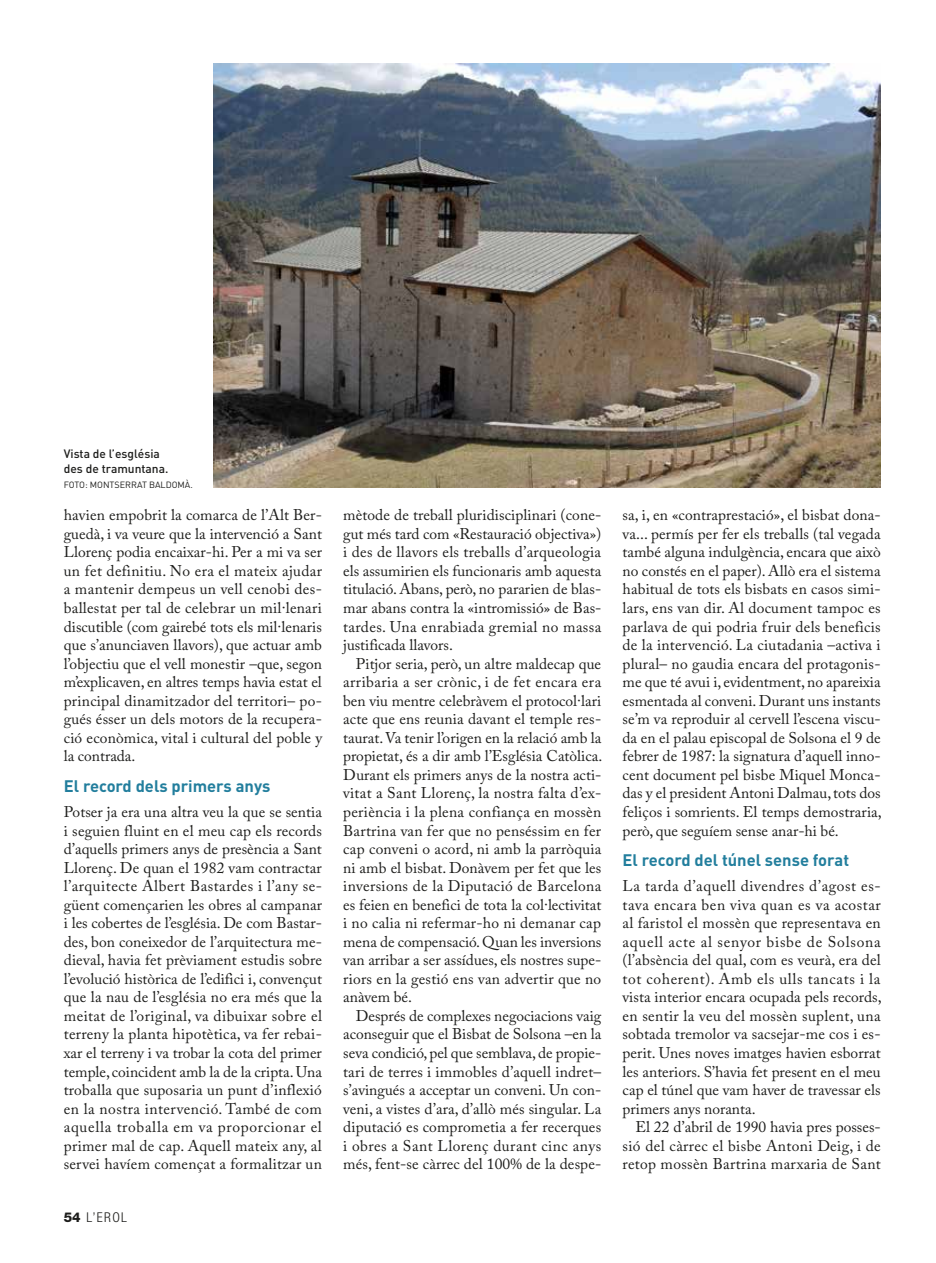
<style>
.page{position:relative;width:936px;height:1263px;background:#fff}
.page>*{position:absolute;margin:0;border:0;box-sizing:border-box;transform-origin:0 0}
.t1{font:700 16.5px "DIN";color:#227e9d}
.t2{font:15.45px/18.6px "Adobe Caslon Pro";letter-spacing:.005em;color:#1d1d1b;text-align:justify}
.t3{font:300 condensed 13.5px "Helvetica Neue LT Std";color:#1d1d1b}
.t4{font:500 12px/15px "DIN";color:#1d1d1b}
.t5{font:9px "DIN";color:#1d1d1b}
.s1{font-weight:800;font-stretch:normal}
</style>
<div class="page">
<img style="left:213px;top:64px;width:667px;height:424px">
<p class="t4" style="left:64px;top:446px;width:106px">Vista de l’església des de tramuntana.</p>
<p class="t5" style="left:64px;top:479px;width:130px">FOTO: MONTSERRAT BALDOMÀ.</p>
<p class="t2" style="left:64px;top:506px;width:260px">havien empobrit la comarca de l’Alt Ber&shy;guedà, i va veure que la intervenció a Sant Llorenç podia encaixar-hi. Per a mi va ser un fet definitiu. No era el mateix ajudar a mantenir dempeus un vell cenobi des&shy;ballestat per tal de celebrar un mil·lenari discutible (com gairebé tots els mil·lenaris que s’anunciaven llavors), que actuar amb l’objectiu que el vell monestir –que, segon m’explicaven, en altres temps havia estat el principal dinamitzador del territori– po&shy;gués ésser un dels motors de la recupera&shy;ció econòmica, vital i cultural del poble y la contrada.</p>
<p class="t1" style="left:64px;top:775px;width:208px">El record dels primers anys</p>
<p class="t2" style="left:64px;top:802px;width:260px">Potser ja era una altra veu la que se sentia i seguien fluint en el meu cap els records d’aquells primers anys de presència a Sant Llorenç. De quan el 1982 vam contractar l’arquitecte Albert Bastardes i l’any se&shy;güent començarien les obres al campanar i les cobertes de l’església. De com Bastar&shy;des, bon coneixedor de l’arquitectura me&shy;dieval, havia fet prèviament estudis sobre l’evolució històrica de l’edifici i, convençut que la nau de l’església no era més que la meitat de l’original, va dibuixar sobre el terreny la planta hipotètica, va fer rebai&shy;xar el terreny i va trobar la cota del primer temple, coincident amb la de la cripta. Una troballa que suposaria un punt d’inflexió en la nostra intervenció. També de com aquella troballa em va proporcionar el primer mal de cap. Aquell mateix any, al servei havíem començat a formalitzar un</p>
<p class="t3" style="left:64px;top:1209px;width:65px"><span class="s1">54</span> L’EROL</p>
<p class="t2" style="left:343px;top:506px;width:259px">mètode de treball pluridisciplinari (cone&shy;gut més tard com «Restauració objectiva») i des de llavors els treballs d’arqueologia els assumirien els funcionaris amb aquesta titulació. Abans, però, no pararien de blas&shy;mar abans contra la «intromissió» de Bas&shy;tardes. Una enrabiada gremial no massa justificada llavors.</p>
<p class="t2" style="left:343px;top:654px;width:261px;text-indent:13px">Pitjor seria, però, un altre maldecap que arribaria a ser crònic, i de fet encara era ben viu mentre celebràvem el protocol·lari acte que ens reunia davant el temple res&shy;taurat. Va tenir l’origen en la relació amb la propietat, és a dir amb l’Església Catòlica.<br>Durant els primers anys de la nostra acti&shy;vitat a Sant Llorenç, la nostra falta d’ex&shy;periència i la plena confiança en mossèn Bartrina van fer que no penséssim en fer cap conveni o acord, ni amb la parròquia ni amb el bisbat. Donàvem per fet que les inversions de la Diputació de Barcelona es feien en benefici de tota la col·lectivitat i no calia ni refermar-ho ni demanar cap mena de compensació. Quan les inversions van arribar a ser assídues, els nostres supe&shy;riors en la gestió ens van advertir que no anàvem bé.</p>
<p class="t2" style="left:343px;top:1006px;width:260px;text-indent:13px">Després de complexes negociacions vaig aconseguir que el Bisbat de Solsona –en la seva condició, pel que semblava, de propie&shy;tari de terres i immobles d’aquell indret– s’avingués a acceptar un conveni. Un con&shy;veni, a vistes d’ara, d’allò més singular. La diputació es comprometia a fer recerques i obres a Sant Llorenç durant cinc anys més, fent-se càrrec del 100% de la despe-</p>
<p class="t2" style="left:622px;top:506px;width:261px">sa, i, en «contraprestació», el bisbat dona&shy;va... permís per fer els treballs (tal vegada també alguna indulgència, encara que això no constés en el paper). Allò era el sistema habitual de tots els bisbats en casos simi&shy;lars, ens van dir. Al document tampoc es parlava de qui podria fruir dels beneficis de la intervenció. La ciutadania –activa i plural– no gaudia encara del protagonis&shy;me que té avui i, evidentment, no apareixia esmentada al conveni. Durant uns instants se’m va reproduir al cervell l’escena viscu&shy;da en el palau episcopal de Solsona el 9 de febrer de 1987: la signatura d’aquell inno&shy;cent document pel bisbe Miquel Monca&shy;das y el president Antoni Dalmau, tots dos feliços i somrients. El temps demostraria, però, que seguíem sense anar-hi bé.</p>
<p class="t1" style="left:622px;top:849px;width:228px">El record del túnel sense forat</p>
<p class="t2" style="left:622px;top:876px;width:260px">La tarda d’aquell divendres d’agost es&shy;tava encara ben viva quan es va acostar al faristol el mossèn que representava en aquell acte al senyor bisbe de Solsona (l’absència del qual, com es veurà, era del tot coherent). Amb els ulls tancats i la vista interior encara ocupada pels records, en sentir la veu del mossèn suplent, una sobtada tremolor va sacsejar-me cos i es&shy;perit. Unes noves imatges havien esborrat les anteriors. S’havia fet present en el meu cap el túnel que vam haver de travessar els primers anys noranta.</p>
<p class="t2" style="left:622px;top:1117px;width:260px;text-indent:13px">El 22 d’abril de 1990 havia pres posses&shy;sió del càrrec el bisbe Antoni Deig, i de retop mossèn Bartrina marxaria de Sant</p>
</div>
